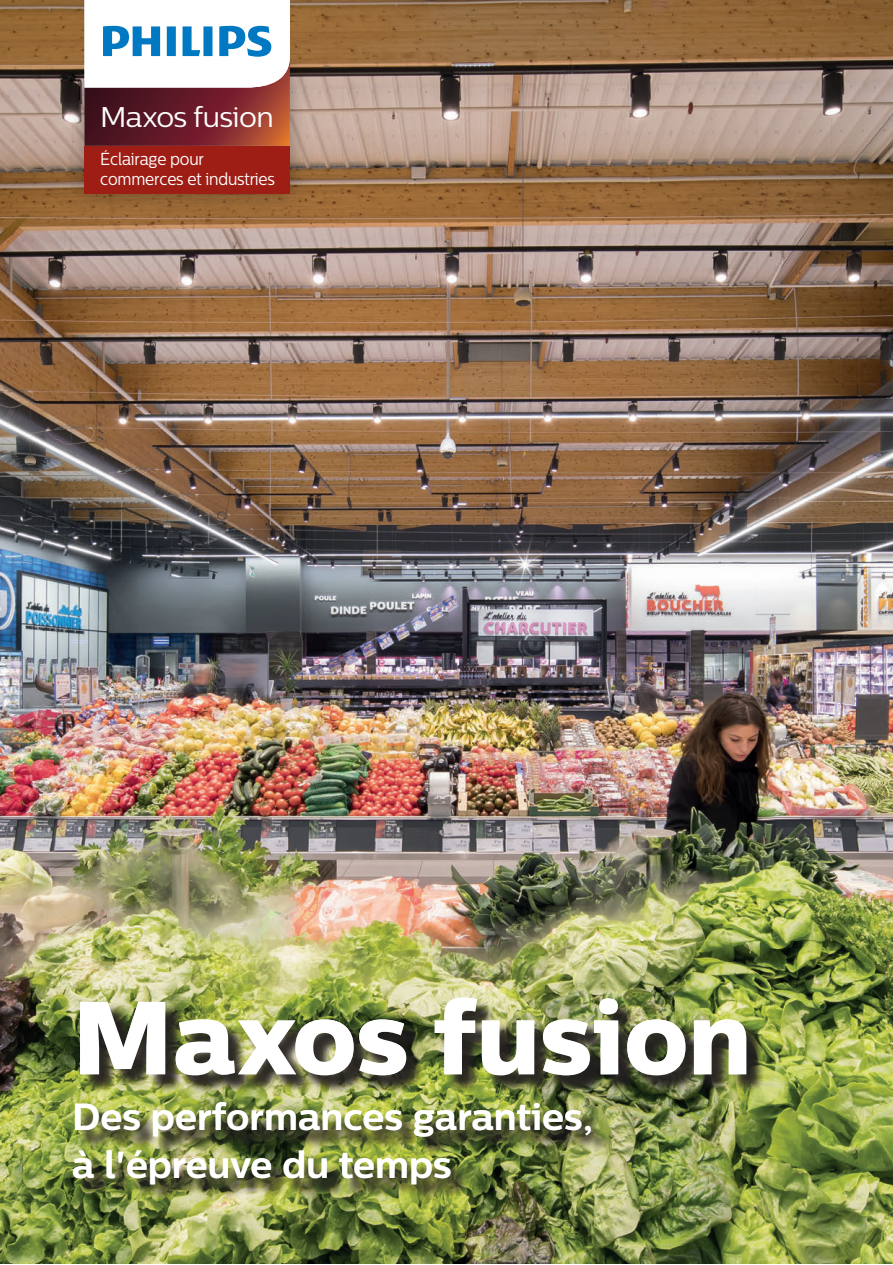
<style>
.page{position:relative;width:893px;height:1265px;background:#fff}
.page>*{position:absolute;margin:0;border:0;box-sizing:border-box;transform-origin:0 0}
.t1{font:103.5px "Centrale Sans X Bold";color:#fff}
.t2{font:700 37.5px "Centrale Sans";color:#fff}
.t3{font:28.5px "Centrale Sans";letter-spacing:-.025em;color:#fff}
.t4{font:17.4px/20.9px "Centrale Sans";letter-spacing:-.015em;color:#fff;scale:.89 1}
</style>
<div class="page">
<img style="left:0;top:0;width:892px;height:1263px">
<img style="left:60px;top:22px;width:255px;height:95px">
<img style="left:57px;top:117px;width:260px;height:106px">
<div style="left:84px;top:146px;width:206px;height:48px;background:#9e1d14"></div>
<svg style="left:84px;top:0;width:206px;height:146px"></svg>
<div style="left:76px;top:1000px;width:689px;height:203px;background:#231f20;opacity:.75"></div>
<p class="t3" style="left:100px;top:101px;width:175px">Maxos fusion</p>
<p class="t4" style="left:100px;top:148px;width:198px">Éclairage pour commerces et industries</p>
<p class="t1" style="left:72px;top:973px;width:681px">Maxos fusion</p>
<p class="t2" style="left:72px;top:1094px;width:522px">Des performances garanties,</p>
<p class="t2" style="left:72px;top:1142px;width:381px">à l'épreuve du temps</p>
</div>
